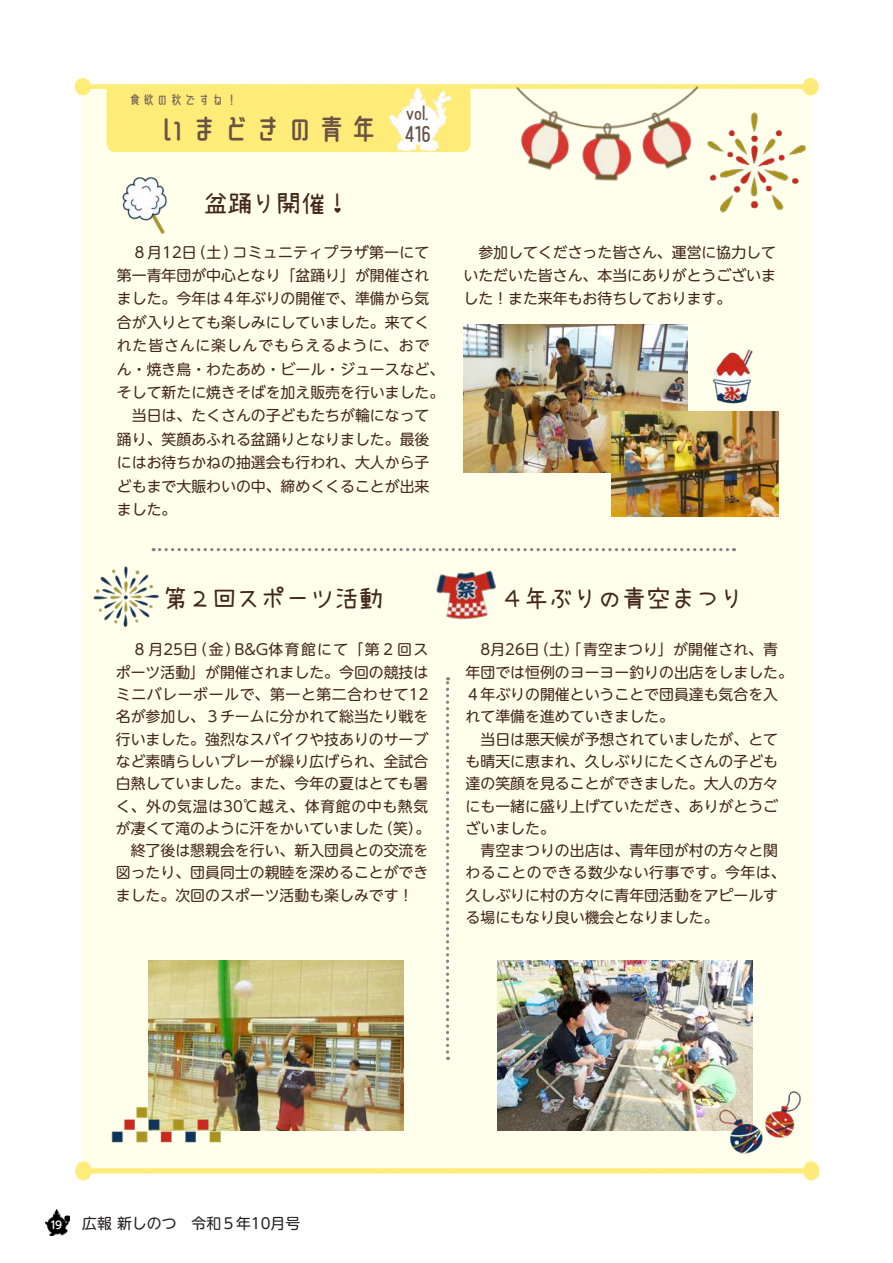
<style>
.page{position:relative;width:893px;height:1263px;background:#fff}
.page>*{position:absolute;margin:0;border:0;box-sizing:border-box;transform-origin:0 0}
.t1{font:31.95px "Ronde B Square";color:#695246}
.t2{font:24.45px "Seto Font SP";color:#442718}
.t3{font:21.3px "Ronde B Square";color:#695246}
.t4{font:19.2px "Ronde B Square";color:#695246}
.t5{font:14.85px/22.4px "UD Shin M Go Pro";color:#442718}
.t6{font:14.85px "UD Shin M Go Pro";color:#231f20}
.t7{font:13.8px "Ronde B Square";color:#7c685d}
.t8{font:500 10.65px "UD Shin M Go Pro";color:#fff}
</style>
<div class="page">
<img style="left:45px;top:1210px;width:25px;height:25px">
<div style="left:82px;top:86px;width:729px;height:1088px;background:#ffffeb"></div>
<img style="left:75px;top:78px;width:744px;height:74px">
<img style="left:381px;top:81px;width:79px;height:71px">
<img style="left:75px;top:1161px;width:744px;height:19px">
<svg style="left:160px;top:548px;width:574px;height:3px"></svg>
<svg style="left:446px;top:677px;width:3px;height:383px"></svg>
<img style="left:463px;top:324px;width:225px;height:148px">
<img style="left:611px;top:411px;width:167px;height:106px">
<img style="left:149px;top:960px;width:255px;height:170px">
<img style="left:497px;top:960px;width:256px;height:170px">
<img style="left:511px;top:78px;width:191px;height:103px">
<img style="left:423px;top:548px;width:89px;height:72px">
<img style="left:122px;top:177px;width:45px;height:57px">
<img style="left:710px;top:1084px;width:102px;height:77px">
<img style="left:681px;top:105px;width:138px;height:120px">
<img style="left:93px;top:566px;width:66px;height:61px">
<img style="left:111px;top:1103px;width:120px;height:40px">
<img style="left:713px;top:349px;width:40px;height:55px">
<p class="t7" style="left:128px;top:92px;width:112px">食欲の秋ですね！</p>
<h1 class="t1" style="left:156px;top:110px;width:225px">いまどきの青年</h1>
<h2 class="t2" style="left:203px;top:190px;width:148px">盆踊り開催！</h2>
<p class="t4" style="left:406px;top:101px;width:24px">vol.</p>
<h3 class="t3" style="left:404px;top:121px;width:28px">416</h3>
<p class="t5" style="left:117px;top:239px;width:329px;line-height:23.4px">　８月12日（土）コミュニティプラザ第一にて第一青年団が中心となり「盆踊り」が開催されました。今年は４年ぶりの開催で、準備から気合が入りとても楽しみにしていました。来てくれた皆さんに楽しんでもらえるように、おでん・焼き鳥・わたあめ・ビール・ジュースなど、そして新たに焼きそばを加え販売を行いました。　当日は、たくさんの子どもたちが輪になって踊り、笑顔あふれる盆踊りとなりました。最後にはお待ちかねの抽選会も行われ、大人から子どもまで大賑わいの中、締めくくることが出来ました。</p>
<p class="t5" style="left:463px;top:239px;width:314px;line-height:23.4px;text-align:justify">　参加してくださった皆さん、運営に協力していただいた皆さん、本当にありがとうございました！また来年もお待ちしております。　</p>
<h2 class="t2" style="left:163px;top:584px;width:222px">第２回スポーツ活動</h2>
<h2 class="t2" style="left:500px;top:584px;width:246px">４年ぶりの青空まつり</h2>
<p class="t5" style="left:116px;top:638px;width:316px">　８月25日（金）B&amp;G体育館にて「第２回スポーツ活動」が開催されました。今回の競技はミニバレーボールで、第一と第二合わせて12名が参加し、３チームに分かれて総当たり戦を行いました。強烈なスパイクや技ありのサーブなど素晴らしいプレーが繰り広げられ、全試合白熱していました。また、今年の夏はとても暑く、外の気温は30℃越え、体育館の中も熱気が凄くて滝のように汗をかいていました（笑）。　終了後は懇親会を行い、新入団員との交流を図ったり、団員同士の親睦を深めることができました。次回のスポーツ活動も楽しみです！</p>
<p class="t5" style="left:466px;top:638px;width:329px">　8月26日（土）「青空まつり」が開催され、青年団では恒例のヨーヨー釣りの出店をしました。<br>４年ぶりの開催ということで団員達も気合を入れて準備を進めていきました。<br>　当日は悪天候が予想されていましたが、とても晴天に恵まれ、久しぶりにたくさんの子ども達の笑顔を見ることができました。大人の方々にも一緒に盛り上げていただき、ありがとうございました。<br>　青空まつりの出店は、青年団が村の方々と関わることのできる数少ない行事です。今年は、久しぶりに村の方々に青年団活動をアピールする場にもなり良い機会となりました。</p>
<p class="t8" style="left:50px;top:1216px;width:14px">19</p>
<p class="t6" style="left:82px;top:1211px;width:220px">広報 新しのつ　令和５年10月号</p>
</div>
